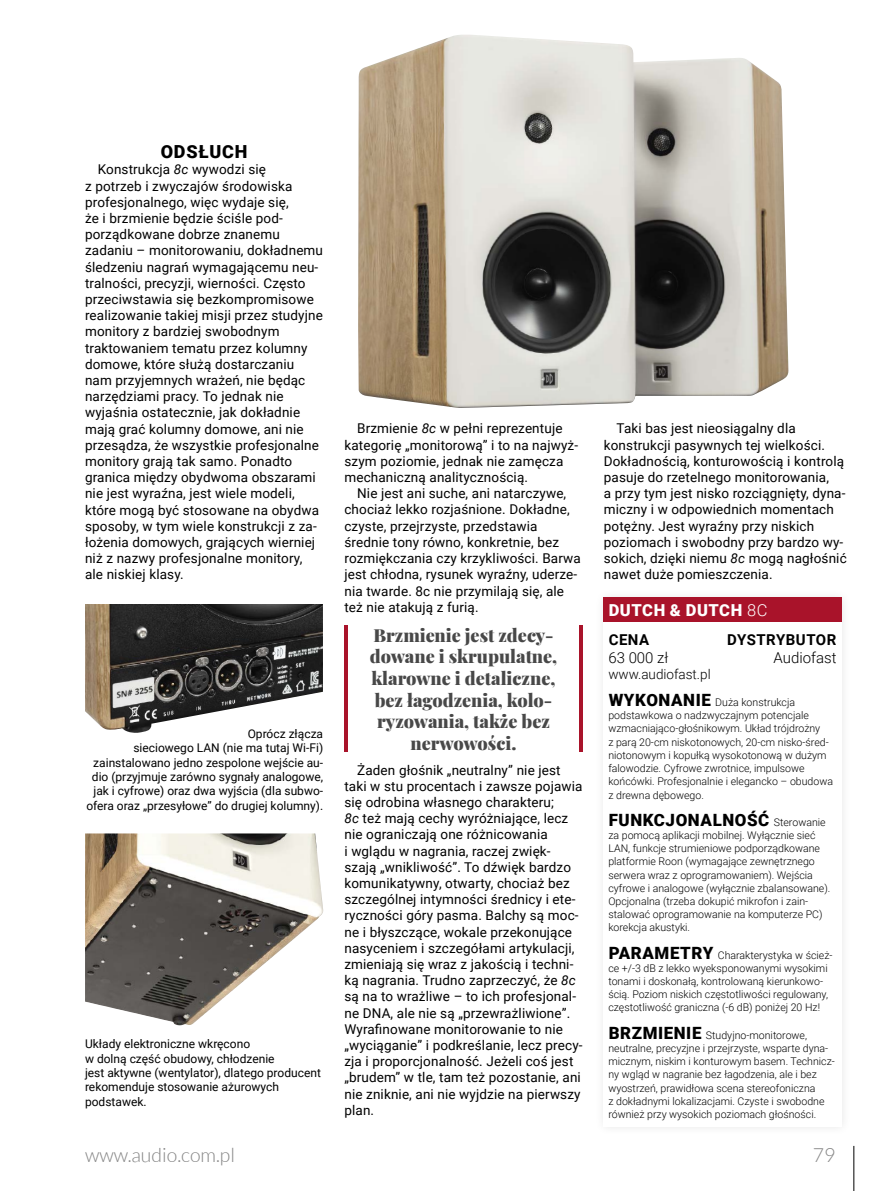
<style>
.page{position:relative;width:893px;height:1191px;background:#fff}
.page>*{position:absolute;margin:0;border:0;box-sizing:border-box;transform-origin:0 0}
.t1{font:300 19.5px "Lato";color:#858585}
.t2{font:900 18px/21.6px "Playfair Display";color:#484848;text-align:center}
.t3{font:900 18px "Roboto";letter-spacing:.045em;color:#000}
.t4{font:900 16.95px "Roboto";letter-spacing:.035em;color:#000}
.t5{font:900 16.5px "Roboto";letter-spacing:.035em;color:#fff}
.t6{font:300 15px "Roboto";color:#000}
.t7{font:700 15px "Roboto";letter-spacing:.035em;color:#000}
.t8{font:13.5px/16.2px "Roboto";letter-spacing:.01em;color:#000}
.t9{font:300 13.5px "Roboto";color:#000}
.t10{font:12px/14.4px "Roboto";color:#000;text-align:right}
.t11{font:300 10.65px/13.2px "Roboto";color:#000}
.s1{font-style:italic}
.s2{font-weight:300}
.s3{font-weight:900;font-size:16.95px}
.s4{font-weight:300;font-size:10.65px}
</style>
<div class="page">
<hr style="left:854px;top:1145px;width:1px;height:46px;background:#000">
<div style="left:594px;top:588px;width:258px;height:548px;background:#fbfbfb"></div>
<div style="left:604px;top:597px;width:238px;height:529px;background:#fff"></div>
<div style="left:604px;top:597px;width:238px;height:25px;background:#a9132a"></div>
<img style="left:85px;top:604px;width:238px;height:129px">
<img style="left:85px;top:833px;width:238px;height:192px">
<img style="left:358px;top:35px;width:431px;height:373px">
<hr style="left:344px;top:625px;width:4px;height:127px;background:#a9132a">
<hr style="left:579px;top:625px;width:4px;height:127px;background:#a9132a">
<h2 class="t3" style="left:161px;top:139px;width:88px">ODSŁUCH</h2>
<p class="t8" style="left:85px;top:161px;width:239px;text-indent:13px">Konstrukcja <span class="s1">8c</span> wywodzi się<br>z potrzeb i zwyczajów środowiska profesjonalnego, więc wydaje się,<br>że i brzmienie będzie ściśle pod&shy;porządkowane dobrze znanemu zadaniu – monitorowaniu, dokładnemu śledzeniu nagrań wymagającemu neu&shy;tralności, precyzji, wierności. Często przeciwstawia się bezkompromisowe realizowanie takiej misji przez studyjne monitory z bardziej swobodnym traktowaniem tematu przez kolumny domowe, które służą dostarczaniu nam przyjemnych wrażeń, nie będąc narzędziami pracy. To jednak nie wyjaśnia ostatecznie, jak dokładnie mają grać kolumny domowe, ani nie przesądza, że wszystkie profesjonalne monitory grają tak samo. Ponadto granica między obydwoma obszarami nie jest wyraźna, jest wiele modeli, które mogą być stosowane na obydwa sposoby, w tym wiele konstrukcji z za&shy;łożenia domowych, grających wierniej niż z nazwy profesjonalne monitory, ale niskiej klasy.</p>
<p class="t10" style="left:86px;top:726px;width:238px">Oprócz złącza<br>sieciowego LAN (nie ma tutaj Wi-Fi) zainstalowano jedno zespolone wejście au&shy;dio (przyjmuje zarówno sygnały analogowe, jak i cyfrowe) oraz dwa wyjścia (dla subwo&shy;ofera oraz „przesyłowe” do drugiej kolumny).</p>
<p class="t10" style="left:85px;top:1036px;width:237px;text-align:left">Układy elektroniczne wkręcono<br>w dolną część obudowy, chłodzenie<br>jest aktywne (wentylator), dlatego producent rekomenduje stosowanie ażurowych podstawek.</p>
<p class="t8" style="left:344px;top:420px;width:235px;text-indent:13px">Brzmienie <span class="s1">8c</span> w pełni reprezentuje kategorię „monitorową” i to na najwyż&shy;szym poziomie, jednak nie zamęcza mechaniczną analitycznością.</p>
<p class="t8" style="left:344px;top:485px;width:238px;text-indent:13px">Nie jest ani suche, ani natarczywe, chociaż lekko rozjaśnione. Dokładne, czyste, przejrzyste, przedstawia średnie tony równo, konkretnie, bez rozmiękczania czy krzykliwości. Barwa jest chłodna, rysunek wyraźny, uderze&shy;nia twarde. 8c nie przymilają się, ale też nie atakują z furią.</p>
<h2 class="t2" style="left:370px;top:622px;width:189px">Brzmienie jest zdecy&shy;dowane i skrupulatne, klarowne i detaliczne, bez łagodzenia, kolo&shy;ryzowania, także bez nerwowości.</h2>
<p class="t8" style="left:344px;top:761px;width:240px;text-indent:13px">Żaden głośnik „neutralny” nie jest taki w stu procentach i zawsze pojawia się odrobina własnego charakteru;<br><span class="s1">8c</span> też mają cechy wyróżniające, lecz nie ograniczają one różnicowania<br>i wglądu w nagrania, raczej zwięk&shy;szają „wnikliwość”. To dźwięk bardzo komunikatywny, otwarty, chociaż bez szczególnej intymności średnicy i ete&shy;ryczności góry pasma. Balchy są moc&shy;ne i błyszczące, wokale przekonujące nasyceniem i szczegółami artykulacji, zmieniają się wraz z jakością i techni&shy;ką nagrania. Trudno zaprzeczyć, że <span class="s1">8c </span>są na to wrażliwe – to ich profesjonal&shy;ne DNA, ale nie są „przewrażliwione”.<br>Wyrafinowane monitorowanie to nie „wyciąganie” i podkreślanie, lecz precy&shy;zja i proporcjonalność. Jeżeli coś jest „brudem” w tle, tam też pozostanie, ani nie zniknie, ani nie wyjdzie na pierwszy plan.</p>
<p class="t8" style="left:604px;top:420px;width:244px;text-indent:13px">Taki bas jest nieosiągalny dla konstrukcji pasywnych tej wielkości.<br>Dokładnością, konturowością i kontrolą pasuje do rzetelnego monitorowania,<br>a przy tym jest nisko rozciągnięty, dyna&shy;miczny i w odpowiednich momentach potężny. Jest wyraźny przy niskich poziomach i swobodny przy bardzo wy&shy;sokich, dzięki niemu <span class="s1">8c</span> mogą nagłośnić nawet duże pomieszczenia.</p>
<p class="t5" style="left:609px;top:598px;width:160px">DUTCH &amp; DUTCH <span class="s2">8C</span></p>
<p class="t7" style="left:609px;top:629px;width:42px">CENA</p>
<p class="t7" style="left:727px;top:629px;width:111px">DYSTRYBUTOR</p>
<p class="t6" style="left:608px;top:647px;width:61px">63 000 zł</p>
<p class="t6" style="left:774px;top:647px;width:65px">Audiofast</p>
<p class="t9" style="left:608px;top:664px;width:104px">www.audiofast.pl</p>
<p class="t11" style="left:608px;top:695px;width:226px"><span class="s3">WYKONANIE</span> Duża konstrukcja podstawkowa o nadzwyczajnym potencjale wzmacniająco-głośnikowym. Układ trójdrożny<br>z parą 20-cm niskotonowych, 20-cm nisko-śred&shy;niotonowym i kopułką wysokotonową w dużym falowodzie. Cyfrowe zwrotnice, impulsowe końcówki. Profesjonalnie i elegancko – obudowa z drewna dębowego.</p>
<p class="t4" style="left:609px;top:807px;width:218px">FUNKCJONALNOŚĆ <span class="s4">Sterowanie</span></p>
<p class="t11" style="left:608px;top:828px;width:223px">za pomocą aplikacji mobilnej. Wyłącznie sieć LAN, funkcje strumieniowe podporządkowane platformie Roon (wymagające zewnętrznego serwera wraz z oprogramowaniem). Wejścia cyfrowe i analogowe (wyłącznie zbalansowane).<br>Opcjonalna (trzeba dokupić mikrofon i zain&shy;stalować oprogramowanie na komputerze PC) korekcja akustyki.</p>
<p class="t11" style="left:608px;top:947px;width:226px"><span class="s3">PARAMETRY</span> Charakterystyka w ścież&shy;ce +/-3 dB z lekko wyeksponowanymi wysokimi tonami i doskonałą, kontrolowaną kierunkowo&shy;ścią. Poziom niskich częstotliwości regulowany, częstotliwość graniczna (-6 dB) poniżej 20 Hz!</p>
<p class="t11" style="left:608px;top:1027px;width:228px"><span class="s3">BRZMIENIE</span> Studyjno-monitorowe, neutralne, precyzjne i przejrzyste, wsparte dyna&shy;micznym, niskim i konturowym basem. Technicz&shy;ny wgląd w nagranie bez łagodzenia, ale i bez wyostrzeń, prawidłowa scena stereofoniczna<br>z dokładnymi lokalizacjami. Czyste i swobodne również przy wysokich poziomach głośności.</p>
<h1 class="t1" style="left:85px;top:1144px;width:151px">www.audio.com.pl</h1>
<h1 class="t1" style="left:813px;top:1144px;width:24px">79</h1>
</div>
